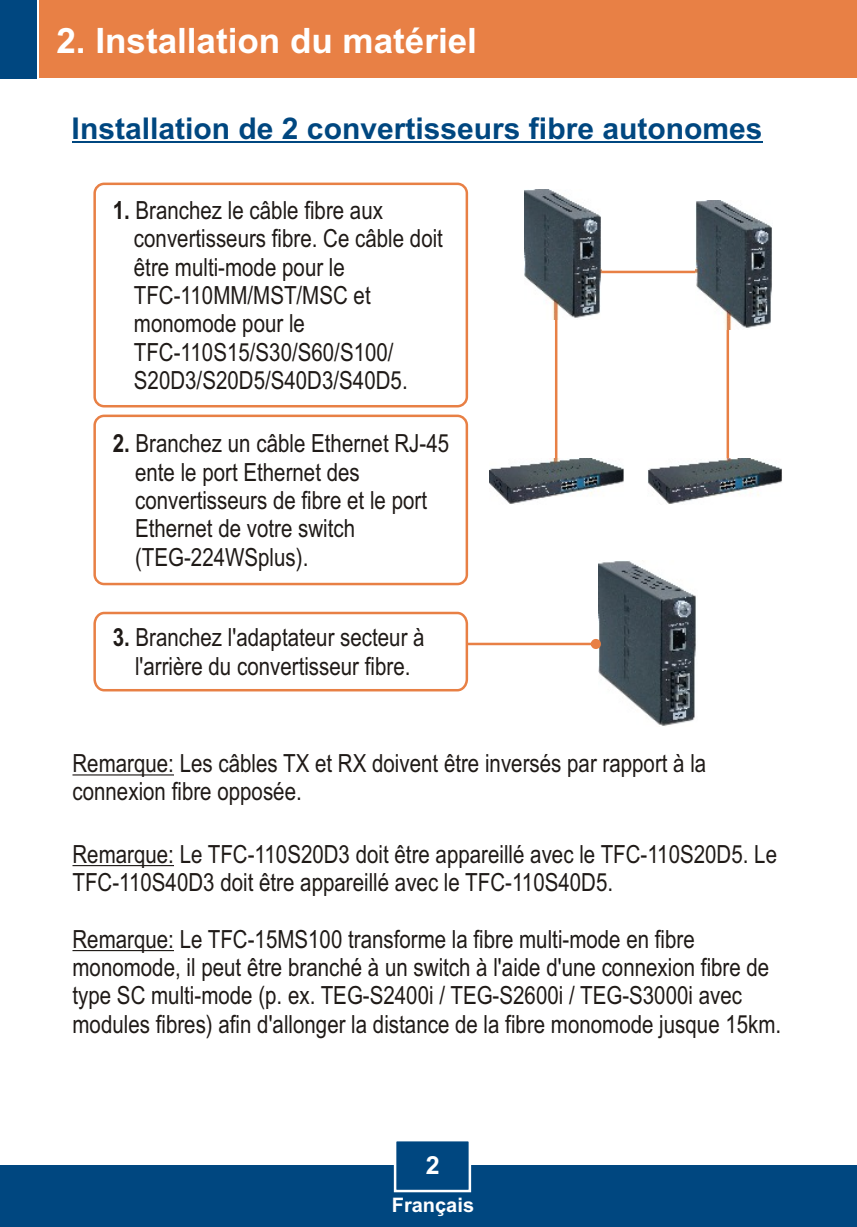
<style>
.page{position:relative;width:857px;height:1227px;background:#fff}
.page>*{position:absolute;margin:0;border:0;box-sizing:border-box;transform-origin:0 0}
.t1{font:700 35px "Arial";color:#fff}
.t2{font:700 30px "Arial";color:#004780}
.t3{font:25px/28.2px "Arial Narrow";color:#1f1a17}
.t4{font:700 25px "Arial";color:#fff}
.t5{font:700 20px "Arial";color:#fff}
.s1{font-weight:700}
</style>
<div class="page">
<img style="left:598px;top:560px;width:98px;height:166px">
<svg style="left:553px;top:269px;width:177px;height:189px"></svg>
<img style="left:489px;top:458px;width:135px;height:46px">
<img style="left:648px;top:458px;width:134px;height:46px">
<img style="left:695px;top:200px;width:77px;height:130px">
<img style="left:524px;top:190px;width:77px;height:129px">
<div style="left:0;top:1165px;width:856px;height:61px;background:#004780"></div>
<div style="left:39px;top:0;width:817px;height:78px;background:#e88045"></div>
<div style="left:0;top:0;width:36px;height:78px;background:#004780"></div>
<svg style="left:393px;top:1141px;width:79px;height:52px"></svg>
<hr style="left:72px;top:142px;width:690px;height:1px;background:#004780">
<div style="left:93px;top:182px;width:375px;height:225px;background:#fff;border:3px solid #e88045;border-radius:9px"></div>
<svg style="left:93px;top:610px;width:507px;height:82px"></svg>
<div style="left:93px;top:414px;width:375px;height:171px;background:#fff;border:3px solid #e88045;border-radius:9px"></div>
<hr style="left:72px;top:774px;width:102px;height:1px;background:#1f1a17">
<hr style="left:72px;top:864px;width:102px;height:2px;background:#1f1a17">
<hr style="left:72px;top:949px;width:102px;height:2px;background:#1f1a17">
<h1 class="t1" style="left:56px;top:28px;width:422px">2. Installation du matériel</h1>
<p class="t2" style="left:72px;top:117px;width:692px">Installation de 2 convertisseurs fibre autonomes</p>
<p class="t3" style="left:134px;top:198px;width:310px;text-indent:-21px"><span class="s1">1.</span> Branchez le câble fibre aux convertisseurs fibre. Ce câble doit être multi-mode pour le<br>TFC-110MM/MST/MSC et monomode pour le<br>TFC-110S15/S30/S60/S100/<br>S20D3/S20D5/S40D3/S40D5.</p>
<p class="t3" style="left:135px;top:431px;width:315px;text-indent:-22px"><span class="s1">2.</span> Branchez un câble Ethernet RJ-45 ente le port Ethernet des convertisseurs de fibre et le port<br>Ethernet de votre switch (TEG-224WSplus).</p>
<p class="t3" style="left:113px;top:625px;width:313px;text-align:center"><span class="s1">3.</span> Branchez l'adaptateur secteur à l'arrière du convertisseur fibre.</p>
<p class="t3" style="left:72px;top:751px;width:635px">Remarque: Les câbles TX et RX doivent être inversés par rapport à la connexion fibre opposée.</p>
<p class="t3" style="left:72px;top:842px;width:705px">Remarque: Le TFC-110S20D3 doit être appareillé avec le TFC-110S20D5. Le<br>TFC-110S40D3 doit être appareillé avec le TFC-110S40D5.</p>
<p class="t3" style="left:72px;top:927px;width:710px">Remarque: Le TFC-15MS100 transforme la fibre multi-mode en fibre monomode, il peut être branché à un switch à l'aide d'une connexion fibre de type SC multi-mode (p. ex. TEG-S2400i / TEG-S2600i / TEG-S3000i avec modules fibres) afin d'allonger la distance de la fibre monomode jusque 15km.</p>
<p class="t4" style="left:426px;top:1155px;width:15px">2</p>
<p class="t5" style="left:391px;top:1197px;width:84px">Français</p>
</div>
